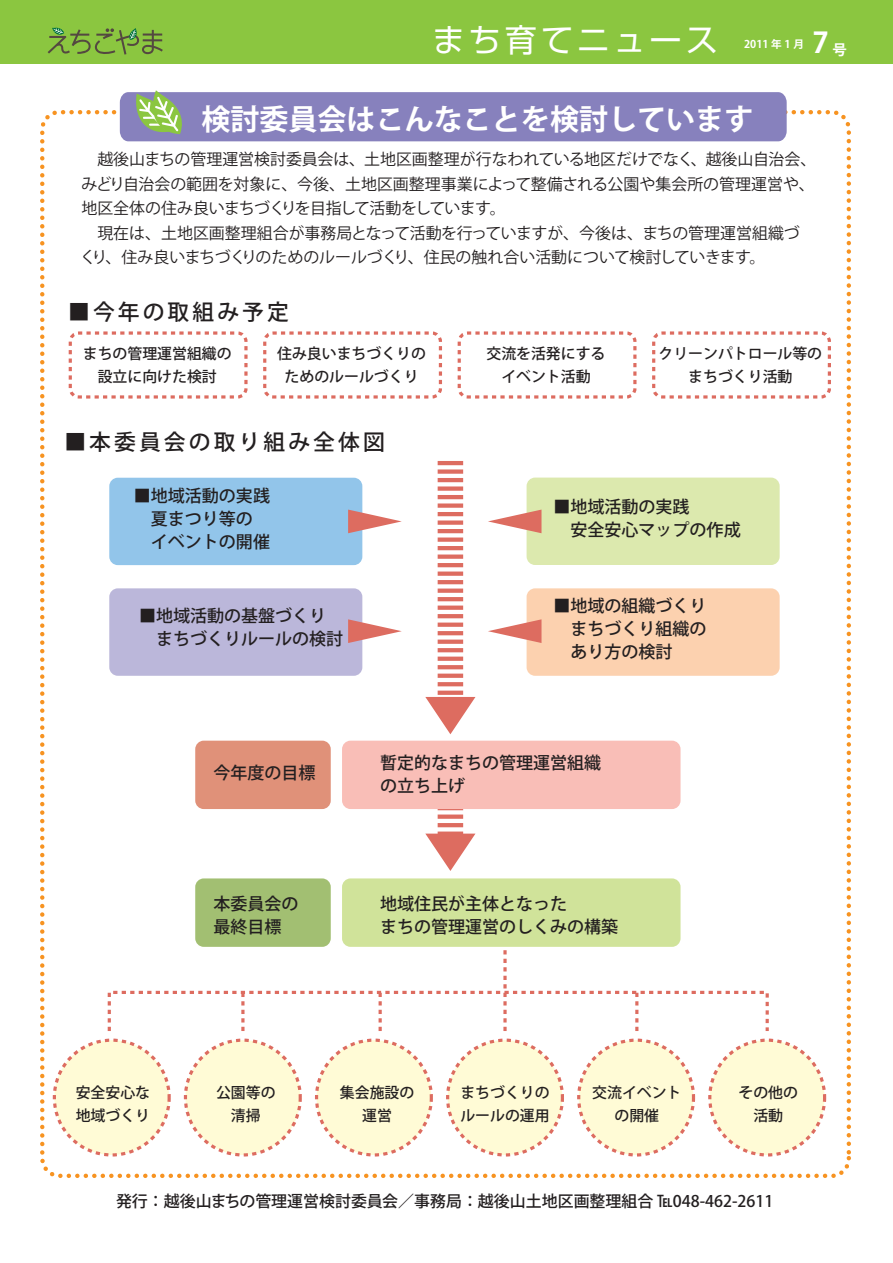
<style>
.page{position:relative;width:893px;height:1263px;background:#fff}
.page>*{position:absolute;margin:0;border:0;box-sizing:border-box;transform-origin:0 0}
.t1{font:32.1px "Shin Go Pro";letter-spacing:.12em;color:#fff}
.t2{font:700 29.1px "Koz Go Pro";color:#fff}
.t3{font:700 28.5px "Koz Go Pro";color:#fff}
.t4{font:500 21.75px "Koz Go Pro";letter-spacing:.14em;color:#231f20}
.t5{font:500 16.95px/23.1px "Koz Go Pro";color:#231f20}
.t6{font:15.9px "Koz Go Pro";color:#231f20}
.t7{font:500 15.9px "Koz Go Pro";color:#231f20}
.t8{font:15.9px "Koz Go Pro";letter-spacing:-.04em;color:#231f20}
.t9{font:500 14.85px/23.1px "Koz Go Pro";color:#231f20;text-align:center}
.t10{font:700 10.65px "Koz Go Pro";color:#fff}
.s1{font-size:14.4px}
</style>
<div class="page">
<div style="left:0;top:0;width:893px;height:64px;background:#8bc640"></div>
<svg style="left:48px;top:28px;width:115px;height:27px"></svg>
<svg style="left:120px;top:90px;width:667px;height:51px;background:#8d89bc"></svg>
<div style="left:69px;top:331px;width:179px;height:68px;border:3px dashed #dd6c60;border-radius:9px"></div>
<div style="left:263px;top:331px;width:179px;height:68px;border:3px dashed #dd6c60;border-radius:9px"></div>
<div style="left:458px;top:331px;width:178px;height:68px;border:3px dashed #dd6c60;border-radius:9px"></div>
<div style="left:652px;top:331px;width:179px;height:68px;border:3px dashed #dd6c60;border-radius:9px"></div>
<svg style="left:425px;top:461px;width:50px;height:273px"></svg>
<svg style="left:425px;top:809px;width:50px;height:62px"></svg>
<div style="left:527px;top:478px;width:253px;height:87px;background:#dce9ae;border-radius:9px"></div>
<div style="left:527px;top:588px;width:253px;height:88px;background:#fcd1af;border-radius:9px"></div>
<div style="left:109px;top:478px;width:253px;height:87px;background:#92c5ea;border-radius:9px"></div>
<div style="left:109px;top:588px;width:253px;height:88px;background:#bbb7da;border-radius:9px"></div>
<div style="left:195px;top:741px;width:136px;height:68px;background:#e09179;border-radius:9px"></div>
<div style="left:342px;top:741px;width:338px;height:68px;background:#f9beb7;border-radius:9px"></div>
<div style="left:195px;top:878px;width:136px;height:69px;background:#a2bf72;border-radius:9px"></div>
<div style="left:342px;top:878px;width:338px;height:69px;background:#d0e39a;border-radius:9px"></div>
<div style="left:54px;top:1040px;width:115px;height:115px;background:#fffbd6;border-radius:50%"></div>
<div style="left:53px;top:1038px;width:118px;height:118px;border:3px dashed #dd6c60;border-radius:50%"></div>
<div style="left:185px;top:1040px;width:115px;height:115px;background:#fffbd6;border-radius:50%"></div>
<div style="left:184px;top:1038px;width:118px;height:118px;border:3px dashed #dd6c60;border-radius:50%"></div>
<div style="left:317px;top:1040px;width:114px;height:115px;background:#fffbd6;border-radius:50%"></div>
<div style="left:315px;top:1038px;width:118px;height:118px;border:3px dashed #dd6c60;border-radius:50%"></div>
<div style="left:448px;top:1040px;width:114px;height:115px;background:#fffbd6;border-radius:50%"></div>
<div style="left:446px;top:1038px;width:118px;height:118px;border:3px dashed #dd6c60;border-radius:50%"></div>
<div style="left:579px;top:1040px;width:114px;height:115px;background:#fffbd6;border-radius:50%"></div>
<div style="left:577px;top:1038px;width:118px;height:118px;border:3px dashed #dd6c60;border-radius:50%"></div>
<div style="left:710px;top:1040px;width:115px;height:115px;background:#fffbd6;border-radius:50%"></div>
<div style="left:708px;top:1038px;width:118px;height:118px;border:3px dashed #dd6c60;border-radius:50%"></div>
<svg style="left:348px;top:510px;width:54px;height:23px"></svg>
<svg style="left:348px;top:619px;width:54px;height:24px"></svg>
<svg style="left:488px;top:510px;width:53px;height:23px"></svg>
<svg style="left:488px;top:619px;width:53px;height:24px"></svg>
<svg style="left:107px;top:933px;width:662px;height:98px"></svg>
<p class="t1" style="left:433px;top:13px;width:287px">まち育てニュース</p>
<p class="t10" style="left:744px;top:37px;width:61px">2011 年 1 月</p>
<p class="t3" style="left:812px;top:25px;width:36px">7<span class="s1">号</span></p>
<p class="t2" style="left:201px;top:100px;width:554px">検討委員会はこんなことを検討しています</p>
<p class="t6" style="left:97px;top:149px;width:720px">越後山まちの管理運営検討委員会は、土地区画整理が行なわれている地区だけでなく、越後山自治会、</p>
<p class="t6" style="left:81px;top:174px;width:735px">みどり自治会の範囲を対象に、今後、土地区画整理事業によって整備される公園や集会所の管理運営や、</p>
<p class="t8" style="left:81px;top:198px;width:426px">地区全体の住み良いまちづくりを目指して活動をしています。</p>
<p class="t6" style="left:97px;top:223px;width:704px">現在は、土地区画整理組合が事務局となって活動を行っていますが、今後は、まちの管理運営組織づ</p>
<p class="t6" style="left:80px;top:247px;width:687px">くり、住み良いまちづくりのためのルールづくり、住民の触れ合い活動について検討していきます。</p>
<p class="t4" style="left:68px;top:298px;width:222px">■今年の取組み予定</p>
<p class="t9" style="left:83px;top:342px;width:150px">まちの管理運営組織の設立に向けた検討</p>
<p class="t9" style="left:277px;top:342px;width:150px">住み良いまちづくりのためのルールづくり</p>
<p class="t9" style="left:486px;top:342px;width:121px">交流を活発にするイベント活動</p>
<p class="t9" style="left:658px;top:342px;width:165px">クリーンパトロール等のまちづくり活動</p>
<p class="t4" style="left:64px;top:428px;width:322px">■本委員会の取り組み全体図</p>
<p class="t5" style="left:134px;top:485px;width:138px">■地域活動の実践　夏まつり等の　イベントの開催</p>
<p class="t5" style="left:139px;top:605px;width:206px">■地域活動の基盤づくり　まちづくりルールの検討</p>
<p class="t5" style="left:554px;top:496px;width:189px">■地域活動の実践<br>　安全安心マップの作成</p>
<p class="t5" style="left:554px;top:595px;width:155px;text-align:justify">■地域の組織づくり　まちづくり組織の　あり方の検討</p>
<p class="t5" style="left:213px;top:762px;width:104px">今年度の目標</p>
<p class="t5" style="left:380px;top:752px;width:223px">暫定的なまちの管理運営組織の立ち上げ</p>
<p class="t5" style="left:213px;top:893px;width:87px">本委員会の最終目標</p>
<p class="t5" style="left:380px;top:893px;width:240px">地域住民が主体となった<br>まちの管理運営のしくみの構築</p>
<p class="t9" style="left:76px;top:1081px;width:76px;text-align:left">安全安心な地域づくり</p>
<p class="t9" style="left:216px;top:1081px;width:61px">公園等の清掃</p>
<p class="t9" style="left:340px;top:1081px;width:76px">集会施設の運営</p>
<p class="t9" style="left:460px;top:1081px;width:91px;text-align:left">まちづくりのルールの運用</p>
<p class="t9" style="left:592px;top:1081px;width:91px">交流イベントの開催</p>
<p class="t9" style="left:738px;top:1081px;width:61px">その他の活動</p>
<p class="t7" style="left:116px;top:1191px;width:659px">発行：越後山まちの管理運営検討委員会／事務局：越後山土地区画整理組合 ℡048-462-2611</p>
</div>
